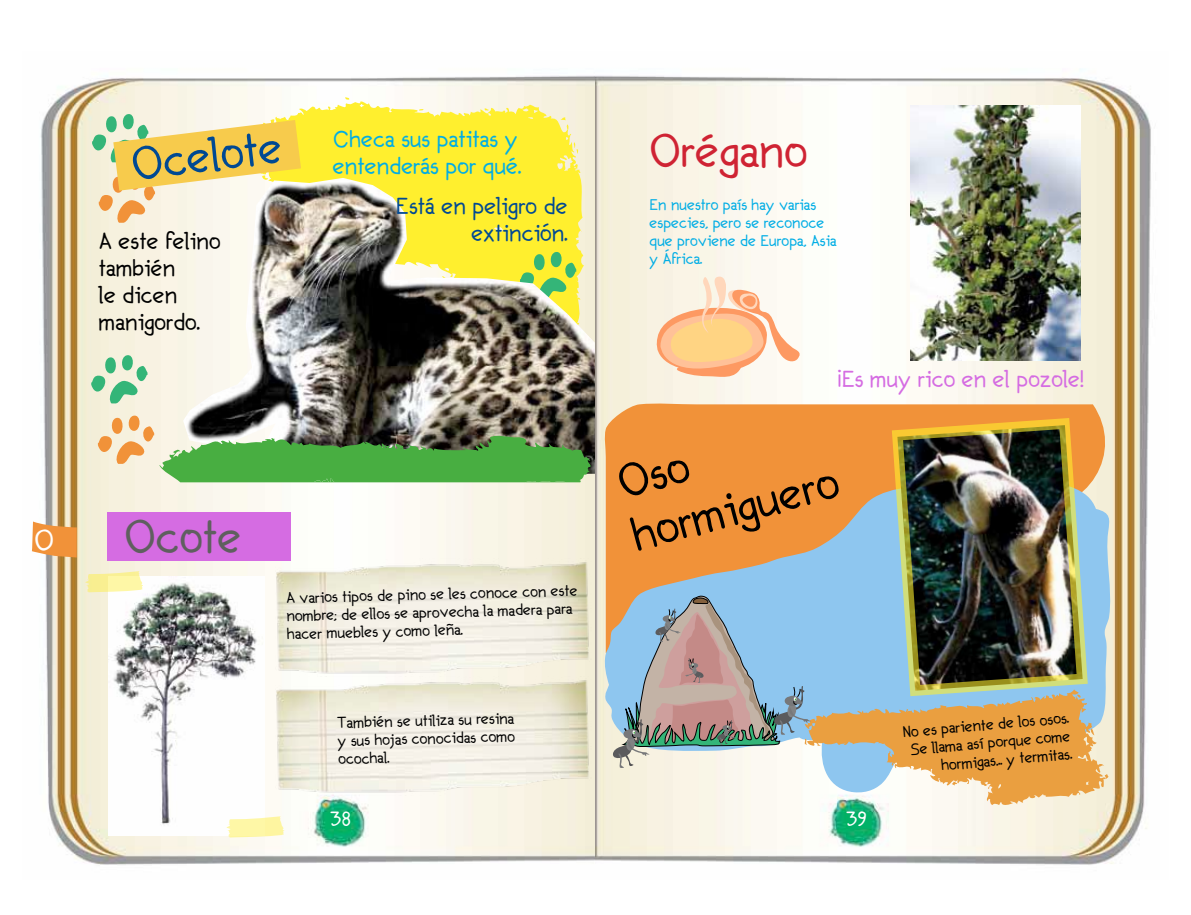
<style>
.page{position:relative;width:1191px;height:915px;background:#fff}
.page>*{position:absolute;margin:0;border:0;box-sizing:border-box;transform-origin:0 0}
.t1{font:45px/54px "Secondo";color:#000}
.t2{font:45px "Secondo";color:#004993}
.t3{font:45px "Secondo";color:#cf2333}
.t4{font:45px "Secondo";color:#5f5f5f}
.t5{font:22.5px/27px "Secondo";color:#000}
.t6{font:22.5px/27px "Secondo";color:#00ade5}
.t7{font:22.5px/27px "Secondo";color:#004993;text-align:right}
.t8{font:22.5px "Secondo";color:#d56ce2}
.t9{font:19.5px "Secondo";color:#fff}
.t10{font:15px/17.7px "Secondo";color:#000;text-align:justify}
.t11{font:15px/18px "Secondo";color:#00ade5}
</style>
<div class="page">
<img style="left:40px;top:69px;width:1111px;height:796px">
<svg style="left:345px;top:97px;width:5px;height:3px"></svg>
<svg style="left:258px;top:101px;width:327px;height:77px;background:#fdf051"></svg>
<svg style="left:560px;top:117px;width:6px;height:4px"></svg>
<svg style="left:91px;top:353px;width:56px;height:51px;background:#b7ddbc"></svg>
<svg style="left:92px;top:112px;width:209px;height:133px;background:#f1db91"></svg>
<div style="left:107px;top:512px;width:183px;height:49px;background:#d56ce2"></div>
<img style="left:276px;top:558px;width:315px;height:236px">
<img style="left:183px;top:178px;width:412px;height:295px">
<svg style="left:98px;top:413px;width:495px;height:69px;background:#719a61"></svg>
<img style="left:108px;top:576px;width:157px;height:259px">
<svg style="left:224px;top:816px;width:63px;height:21px"></svg>
<svg style="left:83px;top:571px;width:63px;height:21px"></svg>
<svg style="left:603px;top:402px;width:522px;height:306px;background:#ec9d4f"></svg>
<svg style="left:603px;top:472px;width:510px;height:321px;background:#d4a97c"></svg>
<svg style="left:652px;top:273px;width:149px;height:108px"></svg>
<svg style="left:613px;top:595px;width:495px;height:211px;background:#bebdb2"></svg>
<img style="left:890px;top:416px;width:199px;height:281px">
<img style="left:910px;top:105px;width:170px;height:255px">
<svg style="left:32px;top:521px;width:45px;height:36px;background:#eb9b4e"></svg>
<h1 class="t2" style="left:128px;top:135px;width:153px;rotate:-7deg">Ocelote</h1>
<h2 class="t5" style="left:99px;top:228px;width:123px">A este felino también<br>le dicen manigordo.</h2>
<h2 class="t6" style="left:333px;top:126px;width:190px">Checa sus patitas y entenderás por qué.</h2>
<h2 class="t7" style="left:396px;top:193px;width:173px">Está en peligro de extinción.</h2>
<h1 class="t4" style="left:124px;top:506px;width:119px">Ocote</h1>
<p class="t10" style="left:284px;top:590px;width:293px;text-align:left;rotate:-2deg">A varios tipos de pino se les conoce con este nombre; de ellos se aprovecha la madera para hacer muebles y como leña.</p>
<p class="t10" style="left:336px;top:714px;width:179px;rotate:-2deg">También se utiliza su resina y sus hojas conocidas como ocochal.</p>
<h3 class="t9" style="left:330px;top:806px;width:23px">38</h3>
<h1 class="t3" style="left:649px;top:120px;width:160px">Orégano</h1>
<p class="t11" style="left:649px;top:196px;width:189px">En nuestro país hay varias especies, pero se reconoce que proviene de Europa, Asia y África.</p>
<h2 class="t8" style="left:838px;top:364px;width:247px">¡Es muy rico en el pozole!</h2>
<h1 class="t1" style="left:612px;top:458px;width:214px;rotate:-15deg">Oso hormiguero</h1>
<h3 class="t9" style="left:846px;top:806px;width:22px">39</h3>
<p class="t10" style="left:902px;top:723px;width:168px;text-align:right;rotate:-5deg">No es pariente de los osos.<br>Se llama así porque come hormigas... y termitas.</p>
</div>
